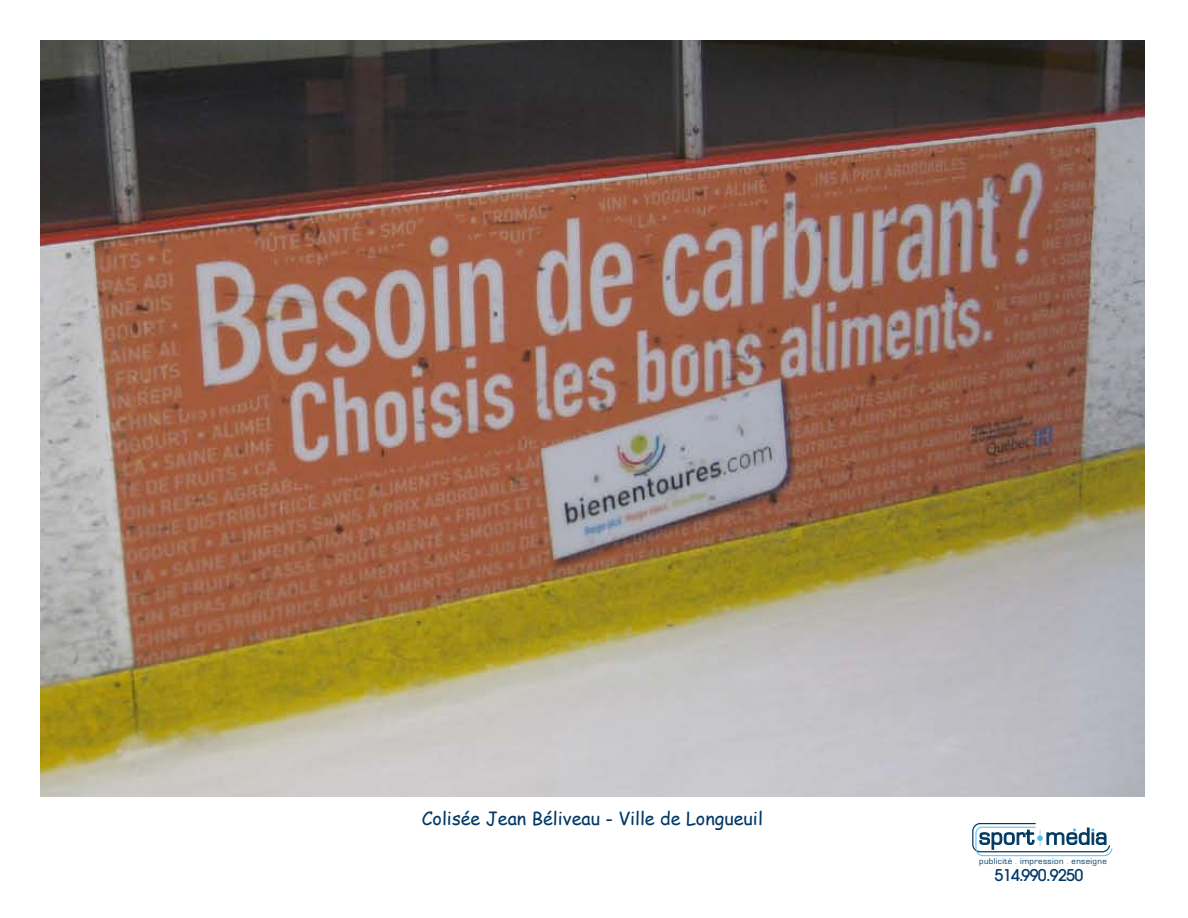
<style>
.page{position:relative;width:1188px;height:918px;background:#fff}
.page>*{position:absolute;margin:0;border:0;box-sizing:border-box;transform-origin:0 0}
.t1{font:18px "Comic Sans MS";color:#003768}
.t2{font:500 16.05px "Avant Garde";letter-spacing:-.045em;color:#003768}
.t3{font:7.8px "Eurostile";letter-spacing:.045em;color:#003a63}
.s1{color:#55bceb}
</style>
<div class="page">
<img style="left:40px;top:40px;width:1104px;height:756px">
<svg style="left:972px;top:823px;width:141px;height:33px"></svg>
<p class="t1" style="left:422px;top:805px;width:343px">Colisée Jean Béliveau - Ville de Longueuil</p>
<p class="t3" style="left:979px;top:856px;width:129px">publicité <span class="s1">.</span> impression <span class="s1">.</span> enseigne</p>
<p class="t2" style="left:995px;top:866px;width:90px">514. 990.9250</p>
</div>
